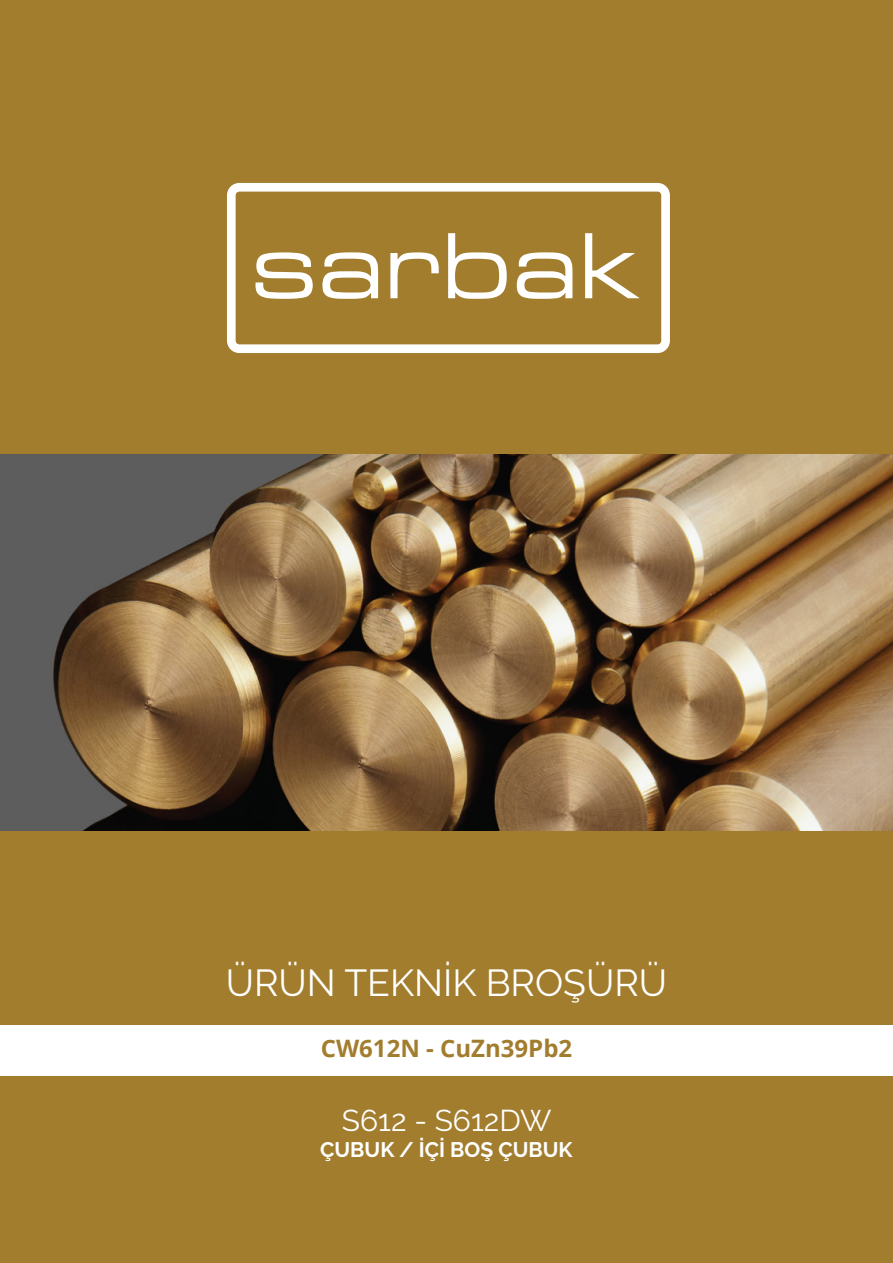
<style>
.page{position:relative;width:893px;height:1263px;background:#a27d2d}
.page>*{position:absolute;margin:0;border:0;box-sizing:border-box;transform-origin:0 0}
.t1{font:37.5px "Raleway";color:#fff}
.t2{font:30px "Raleway";color:#fff}
.t3{font:700 24px "Open Sans";color:#a27d2d}
.t4{font:700 21px "Raleway";color:#fff}
</style>
<div class="page">
<img style="left:0;top:455px;width:893px;height:375px">
<svg style="left:227px;top:183px;width:443px;height:170px"></svg>
<svg style="left:255px;top:252px;width:58px;height:47px"></svg>
<svg style="left:322px;top:252px;width:56px;height:47px"></svg>
<svg style="left:390px;top:252px;width:49px;height:46px"></svg>
<svg style="left:448px;top:233px;width:59px;height:66px"></svg>
<svg style="left:517px;top:252px;width:55px;height:47px"></svg>
<svg style="left:585px;top:233px;width:55px;height:65px"></svg>
<div style="left:0;top:1025px;width:893px;height:50px;background:#fff"></div>
<h1 class="t1" style="left:226px;top:961px;width:443px">ÜRÜN TEKNİK BROŞÜRÜ</h1>
<p class="t3" style="left:321px;top:1031px;width:253px">CW612N - CuZn39Pb2</p>
<h2 class="t2" style="left:342px;top:1103px;width:211px">S612 - S612DW</h2>
<p class="t4" style="left:320px;top:1137px;width:254px">ÇUBUK / İÇİ BOŞ ÇUBUK</p>
</div>
